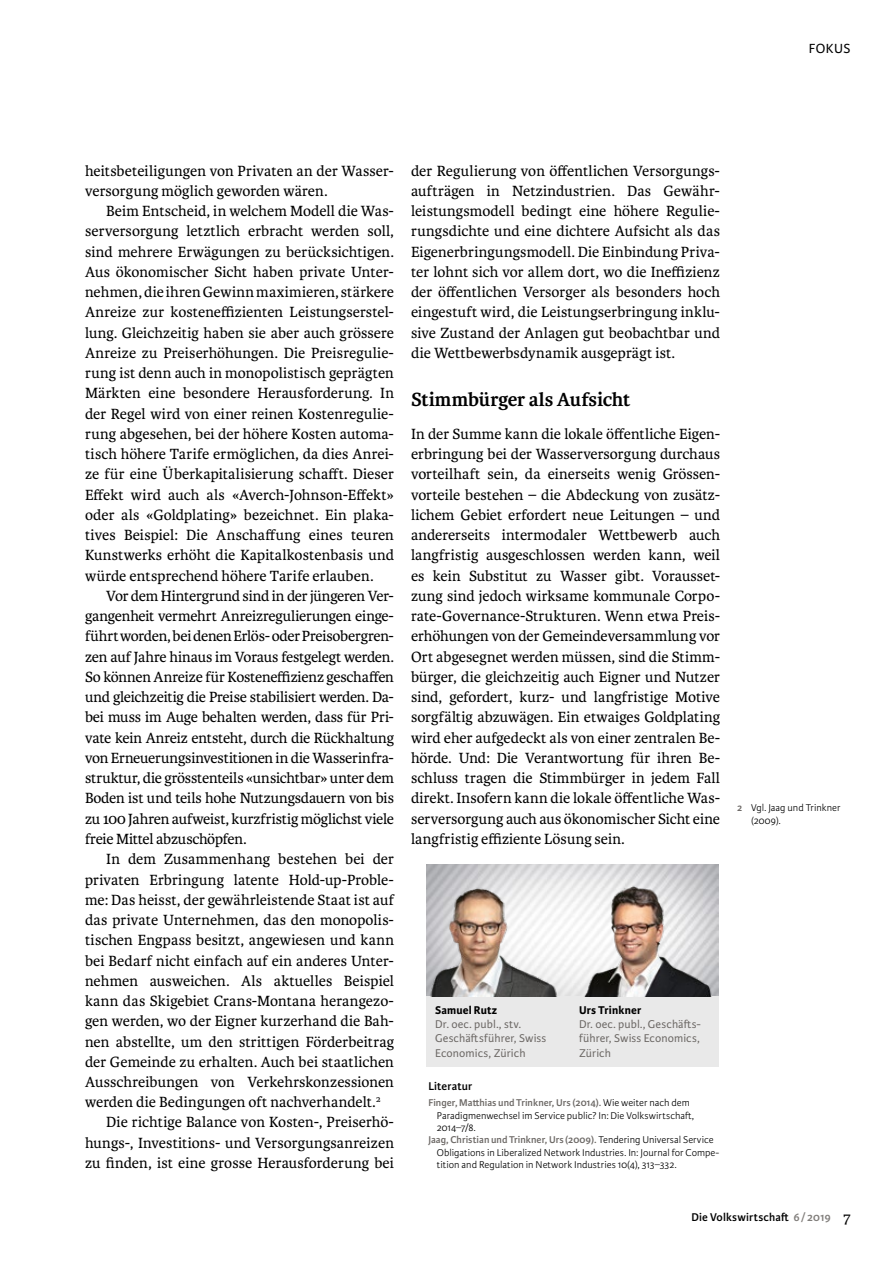
<style>
.page{position:relative;width:893px;height:1263px;background:#fff}
.page>*{position:absolute;margin:0;border:0;box-sizing:border-box;transform-origin:0 0}
.t1{font:700 20.25px "Karmina";letter-spacing:-.01em;color:#000}
.t2{font:15.75px/20.2px "Karmina";letter-spacing:.005em;color:#000;text-align:justify}
.t3{font:14.1px "Karmina Sans";letter-spacing:.035em;color:#000}
.t4{font:12px/14.4px "Karmina Sans";letter-spacing:.01em;color:#6d6966}
.t5{font:600 12px "Karmina Sans";letter-spacing:.01em;color:#000}
.t6{font:700 12px "Karmina Sans";letter-spacing:.015em;color:#000}
.t7{font:300 10.5px/12.3px "Karmina Sans";color:#000}
.t8{font:600 10.5px "Karmina Sans";letter-spacing:.005em;color:#6d6966}
.s1{font-weight:300;color:#000}
.s2{font-weight:600;color:#6d6966}
.s3{color:#817e7b}
.s4{font-family:"Karmina";font-weight:400;font-size:16.5px}
</style>
<div class="page">
<img style="left:427px;top:864px;width:291px;height:132px">
<div style="left:427px;top:996px;width:292px;height:70px;background:#e9e9e9"></div>
<img style="left:575px;top:873px;width:143px;height:123px">
<img style="left:427px;top:876px;width:145px;height:120px">
<p class="t3" style="left:809px;top:41px;width:43px">FOKUS</p>
<p class="t2" style="left:85px;top:160px;width:310px">heitsbeteiligungen von Privaten an der Wasser&shy;versorgung möglich geworden wären.</p>
<p class="t2" style="left:85px;top:201px;width:311px;text-indent:21px">Beim Entscheid, in welchem Modell die Was&shy;serversorgung letztlich erbracht werden soll, sind mehrere Erwägungen zu berücksichtigen.<br>Aus ökonomischer Sicht haben private Unter&shy;nehmen, die ihren Gewinn maximieren, stärkere Anreize zur kosteneffizienten Leistungserstel&shy;lung. Gleichzeitig haben sie aber auch grössere Anreize zu Preiserhöhungen. Die Preisregulie&shy;rung ist denn auch in monopolistisch geprägten Märkten eine besondere Herausforderung. In der Regel wird von einer reinen Kostenregulie&shy;rung abgesehen, bei der höhere Kosten automa&shy;tisch höhere Tarife ermöglichen, da dies Anrei&shy;ze für eine Überkapitalisierung schafft. Dieser Effekt wird auch als «Averch-Johnson-Effekt» oder als «Goldplating» bezeichnet. Ein plaka&shy;tives Beispiel: Die Anschaffung eines teuren Kunstwerks erhöht die Kapitalkostenbasis und würde entsprechend höhere Tarife erlauben.</p>
<p class="t2" style="left:85px;top:586px;width:311px;text-indent:21px">Vor dem Hintergrund sind in der jüngeren Ver&shy;gangenheit vermehrt Anreizregulierungen einge&shy;führt worden, bei denen Erlös- oder Preisobergren&shy;zen auf Jahre hinaus im Voraus festgelegt werden.<br>So können Anreize für Kosteneffizienz geschaffen und gleichzeitig die Preise stabilisiert werden. Da&shy;bei muss im Auge behalten werden, dass für Pri&shy;vate kein Anreiz entsteht, durch die Rückhaltung von Erneuerungsinvestitionen in die Wasserinfra&shy;struktur, die grösstenteils «unsichtbar» unter dem Boden ist und teils hohe Nutzungsdauern von bis zu 100 Jahren aufweist, kurzfristig möglichst viele freie Mittel abzuschöpfen.</p>
<p class="t2" style="left:106px;top:849px;width:289px">In dem Zusammenhang bestehen bei der</p>
<p class="t2" style="left:85px;top:869px;width:310px">privaten Erbringung latente Hold-up-Proble-</p>
<p class="t2" style="left:85px;top:890px;width:311px">me: Das heisst, der gewährleistende Staat ist auf</p>
<p class="t2" style="left:85px;top:910px;width:310px">das private Unternehmen, das den monopolis-</p>
<p class="t2" style="left:85px;top:930px;width:310px">tischen Engpass besitzt, angewiesen und kann</p>
<p class="t2" style="left:85px;top:950px;width:310px">bei Bedarf nicht einfach auf ein anderes Unter-</p>
<p class="t2" style="left:85px;top:971px;width:310px">nehmen ausweichen. Als aktuelles Beispiel</p>
<p class="t2" style="left:85px;top:991px;width:310px">kann das Skigebiet Crans-Montana herangezo-</p>
<p class="t2" style="left:85px;top:1011px;width:310px">gen werden, wo der Eigner kurzerhand die Bah-</p>
<p class="t2" style="left:85px;top:1031px;width:310px">nen abstellte, um den strittigen Förderbeitrag</p>
<p class="t2" style="left:85px;top:1052px;width:310px">der Gemeinde zu erhalten. Auch bei staatlichen</p>
<p class="t2" style="left:85px;top:1072px;width:310px">Ausschreibungen von Verkehrskonzessionen</p>
<p class="t2" style="left:85px;top:1092px;width:297px">werden die Bedingungen oft nachverhandelt.<sup>2</sup></p>
<p class="t2" style="left:106px;top:1112px;width:289px">Die richtige Balance von Kosten-, Preiserhö-</p>
<p class="t2" style="left:85px;top:1132px;width:310px">hungs-, Investitions- und Versorgungsanreizen</p>
<p class="t2" style="left:85px;top:1153px;width:310px">zu finden, ist eine grosse Herausforderung bei</p>
<p class="t2" style="left:411px;top:161px;width:311px">der Regulierung von öffentlichen Versorgungs&shy;aufträgen in Netzindustrien. Das Gewähr&shy;leistungsmodell bedingt eine höhere Regulie&shy;rungsdichte und eine dichtere Aufsicht als das Eigenerbringungsmodell. Die Einbindung Priva&shy;ter lohnt sich vor allem dort, wo die Ineffizienz der öffentlichen Versorger als besonders hoch eingestuft wird, die Leistungserbringung inklu&shy;sive Zustand der Anlagen gut beobachtbar und die Wettbewerbsdynamik ausgeprägt ist.</p>
<p class="t1" style="left:411px;top:388px;width:221px">Stimmbürger als Aufsicht</p>
<p class="t2" style="left:411px;top:424px;width:311px">In der Summe kann die lokale öffentliche Eigen&shy;erbringung bei der Wasserversorgung durchaus vorteilhaft sein, da einerseits wenig Grössen&shy;vorteile bestehen – die Abdeckung von zusätz&shy;lichem Gebiet erfordert neue Leitungen – und andererseits intermodaler Wettbewerb auch langfristig ausgeschlossen werden kann, weil es kein Substitut zu Wasser gibt. Vorausset&shy;zung sind jedoch wirksame kommunale Corpo&shy;rate-Governance-Strukturen. Wenn etwa Preis&shy;erhöhungen von der Gemeindeversammlung vor Ort abgesegnet werden müssen, sind die Stimm&shy;bürger, die gleichzeitig auch Eigner und Nutzer sind, gefordert, kurz- und langfristige Motive sorgfältig abzuwägen. Ein etwaiges Goldplating wird eher aufgedeckt als von einer zentralen Be&shy;hörde. Und: Die Verantwortung für ihren Be&shy;schluss tragen die Stimmbürger in jedem Fall direkt. Insofern kann die lokale öffentliche Was&shy;serversorgung auch aus ökonomischer Sicht eine langfristig effiziente Lösung sein.</p>
<p class="t6" style="left:435px;top:1003px;width:64px">Samuel Rutz</p>
<p class="t4" style="left:435px;top:1017px;width:113px">Dr. oec. publ., stv.<br>Geschäftsführer, Swiss<br>Economics, Zürich</p>
<p class="t6" style="left:579px;top:1003px;width:64px">Urs Trinkner</p>
<p class="t4" style="left:579px;top:1017px;width:123px;text-align:justify">Dr. oec. publ., Geschäfts&shy;führer, Swiss Economics, Zürich</p>
<p class="t5" style="left:428px;top:1079px;width:45px">Literatur</p>
<p class="t8" style="left:428px;top:1097px;width:263px">Finger, Matthias und Trinkner, Urs (2014). <span class="s1">Wie weiter nach dem</span></p>
<p class="t7" style="left:437px;top:1109px;width:259px">Paradigmenwechsel im Service public? In: Die Volkswirtschaft,</p>
<p class="t7" style="left:437px;top:1122px;width:41px">2014–7/8.</p>
<p class="t8" style="left:428px;top:1134px;width:287px">Jaag, Christian und Trinkner, Urs (2009). <span class="s1">Tendering Universal Service</span></p>
<p class="t7" style="left:437px;top:1146px;width:284px">Obligations in Liberalized Network Industries. In: Journal for Compe-</p>
<p class="t7" style="left:437px;top:1158px;width:241px">tition and Regulation in Network Industries 10(4), 313–332.</p>
<p class="t7" style="left:751px;top:802px;width:91px;text-indent:-14px"><span class="s2">2</span> Vgl. Jaag und Trinkner (2009).</p>
<p class="t5" style="left:691px;top:1210px;width:160px">Die Volkswirtschaft <span class="s3">6/2019</span> <span class="s4">7</span></p>
</div>
